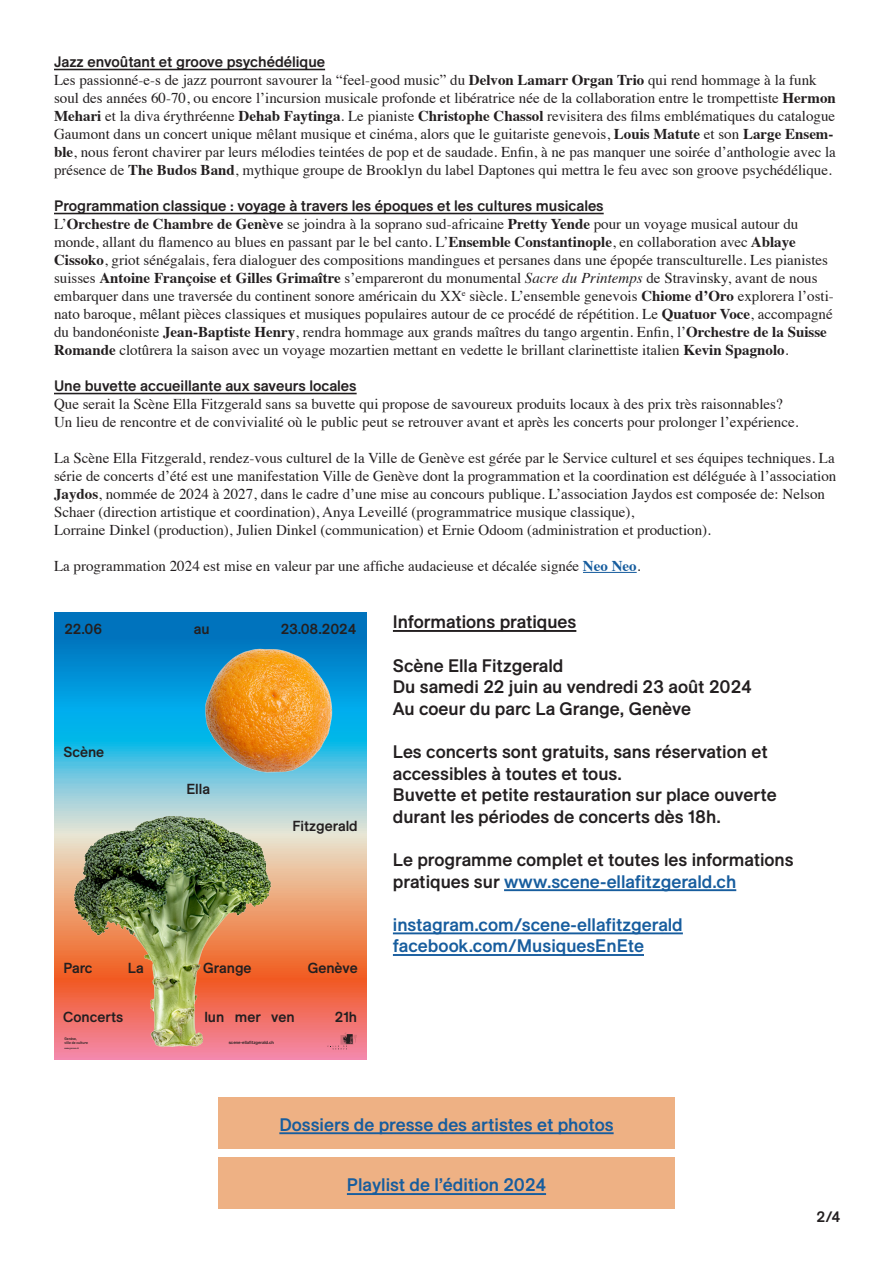
<style>
.page{position:relative;width:893px;height:1263px;background:#fff}
.page>*{position:absolute;margin:0;border:0;box-sizing:border-box;transform-origin:0 0}
.t1{font:500 18px "ES Allianz";color:#231f20}
.t2{font:500 18px "ES Allianz";color:#175d9e}
.t3{font:15px/18px "Times";color:#231f20}
.t4{font:500 15px "ES Allianz";color:#231f20}
.t5{font:500 14.4px "ES Allianz";color:#231f20}
.t6{font:4.2px "N Haas Grotesk TX Pro 65 Md";color:#231f20}
.t7{font:500 condensed 3.75px/3.8px "ES Dokument";letter-spacing:-.01em;color:#231f20}
.t8{font:500 condensed 2.4px "ES Dokument";letter-spacing:-.01em;color:#231f20}
.s1{font-weight:700}
.s2{font-style:italic}
.s3{font-weight:700;color:#175d9e}
.s4{color:#231f20}
</style>
<div class="page">
<hr style="left:54px;top:69px;width:271px;height:1px;background:#231f20">
<hr style="left:54px;top:213px;width:550px;height:1px;background:#231f20">
<hr style="left:54px;top:393px;width:303px;height:1px;background:#231f20">
<hr style="left:583px;top:572px;width:54px;height:1px;background:#175d9e">
<hr style="left:393px;top:630px;width:183px;height:2px;background:#231f20">
<hr style="left:504px;top:889px;width:232px;height:2px;background:#175d9e">
<hr style="left:393px;top:932px;width:290px;height:2px;background:#175d9e">
<hr style="left:393px;top:954px;width:251px;height:2px;background:#175d9e">
<svg style="left:54px;top:612px;width:313px;height:448px;background:#6e9eb5"></svg>
<svg style="left:327px;top:1032px;width:30px;height:17px"></svg>
<img style="left:68px;top:803px;width:216px;height:257px">
<img style="left:200px;top:645px;width:137px;height:131px">
<div style="left:218px;top:1097px;width:457px;height:51px;background:#eeb184"></div>
<hr style="left:279px;top:1132px;width:335px;height:2px;background:#175d9e">
<div style="left:218px;top:1158px;width:457px;height:51px;background:#eeb184"></div>
<hr style="left:347px;top:1193px;width:199px;height:2px;background:#175d9e">
<p class="t4" style="left:54px;top:51px;width:273px">Jazz envoûtant et groove psychédélique</p>
<p class="t3" style="left:54px;top:70px;width:783px">Les passionné-e-s de jazz pourront savourer la “feel-good music” du <span class="s1">Delvon Lamarr Organ Trio</span> qui rend hommage à la funk soul des années 60-70, ou encore l’incursion musicale profonde et libératrice née de la collaboration entre le trompettiste <span class="s1">Hermon Mehari</span> et la diva érythréenne <span class="s1">Dehab Faytinga</span>. Le pianiste <span class="s1">Christophe Chassol</span> revisitera des films emblématiques du catalogue Gaumont dans un concert unique mêlant musique et cinéma, alors que le guitariste genevois, <span class="s1">Louis Matute</span> et son <span class="s1">Large Ensem&shy;ble</span>, nous feront chavirer par leurs mélodies teintées de pop et de saudade. Enfin, à ne pas manquer une soirée d’anthologie avec la présence de <span class="s1">The Budos Band</span>, mythique groupe de Brooklyn du label Daptones qui mettra le feu avec son groove psychédélique.</p>
<p class="t4" style="left:54px;top:195px;width:551px">Programmation classique : voyage à travers les époques et les cultures musicales</p>
<p class="t3" style="left:54px;top:214px;width:781px">L’<span class="s1">Orchestre de Chambre de Genève</span> se joindra à la soprano sud-africaine <span class="s1">Pretty Yende</span> pour un voyage musical autour du monde, allant du flamenco au blues en passant par le bel canto. L’<span class="s1">Ensemble Constantinople</span>, en collaboration avec <span class="s1">Ablaye Cissoko</span>, griot sénégalais, fera dialoguer des compositions mandingues et persanes dans une épopée transculturelle. Les pianistes suisses <span class="s1">Antoine Françoise et Gilles Grimaître</span> s’empareront du monumental <span class="s2">Sacre du Printemps</span> de Stravinsky, avant de nous embarquer dans une traversée du continent sonore américain du XX<sup>e</sup> siècle. L’ensemble genevois <span class="s1">Chiome d’Oro</span> explorera l’osti&shy;nato baroque, mêlant pièces classiques et musiques populaires autour de ce procédé de répétition. Le <span class="s1">Quatuor Voce</span>, accompagné du bandonéoniste <span class="s1">Jean-Baptiste Henry</span>, rendra hommage aux grands maîtres du tango argentin. Enfin, l’<span class="s1">Orchestre de la Suisse Romande</span> clotûrera la saison avec un voyage mozartien mettant en vedette le brillant clarinettiste italien <span class="s1">Kevin Spagnolo</span>.</p>
<p class="t4" style="left:54px;top:375px;width:304px">Une buvette accueillante aux saveurs locales</p>
<p class="t3" style="left:54px;top:394px;width:730px">Que serait la Scène Ella Fitzgerald sans sa buvette qui propose de savoureux produits locaux à des prix très raisonnables?</p>
<p class="t3" style="left:54px;top:412px;width:746px">Un lieu de rencontre et de convivialité où le public peut se retrouver avant et après les concerts pour prolonger l’expérience.</p>
<p class="t3" style="left:54px;top:448px;width:784px">La Scène Ella Fitzgerald, rendez-vous culturel de la Ville de Genève est gérée par le Service culturel et ses équipes techniques. La série de concerts d’été est une manifestation Ville de Genève dont la programmation et la coordination est déléguée à l’association <span class="s1">Jaydos</span>, nommée de 2024 à 2027, dans le cadre d’une mise au concours publique. L’association Jaydos est composée de: Nelson Schaer (direction artistique et coordination), Anya Leveillé (programmatrice musique classique),</p>
<p class="t3" style="left:54px;top:520px;width:659px">Lorraine Dinkel (production), Julien Dinkel (communication) et Ernie Odoom (administration et production).</p>
<p class="t3" style="left:54px;top:556px;width:588px">La programmation 2024 est mise en valeur par une affiche audacieuse et décalée signée <span class="s3">Neo Neo</span>.</p>
<p class="t5" style="left:64px;top:618px;width:39px">22.06</p>
<p class="t5" style="left:194px;top:618px;width:17px">au</p>
<p class="t5" style="left:281px;top:618px;width:77px">23.08.2024</p>
<p class="t5" style="left:64px;top:741px;width:42px">Scène</p>
<p class="t5" style="left:186px;top:778px;width:25px">Ella</p>
<p class="t5" style="left:292px;top:815px;width:67px">Fitzgerald</p>
<p class="t5" style="left:63px;top:957px;width:31px">Parc</p>
<p class="t5" style="left:128px;top:957px;width:17px">La</p>
<p class="t5" style="left:203px;top:957px;width:50px">Grange</p>
<p class="t5" style="left:308px;top:957px;width:51px">Genève</p>
<p class="t5" style="left:63px;top:1006px;width:62px">Concerts</p>
<p class="t5" style="left:204px;top:1006px;width:92px">lun mer ven</p>
<p class="t5" style="left:335px;top:1006px;width:24px">21h</p>
<p class="t7" style="left:64px;top:1036px;width:25px">Genève,<br>ville de culture</p>
<p class="t8" style="left:64px;top:1046px;width:16px">www.geneve.ch</p>
<p class="t6" style="left:229px;top:1040px;width:47px">scene-ellafitzgerald.ch</p>
<p class="t1" style="left:393px;top:608px;width:185px">Informations pratiques</p>
<p class="t1" style="left:393px;top:652px;width:172px">Scène Ella Fitzgerald</p>
<p class="t1" style="left:393px;top:673px;width:360px">Du samedi 22 juin au vendredi 23 août 2024</p>
<p class="t1" style="left:393px;top:695px;width:300px">Au coeur du parc La Grange, Genève</p>
<p class="t1" style="left:393px;top:738px;width:376px">Les concerts sont gratuits, sans réservation et</p>
<p class="t1" style="left:393px;top:760px;width:230px">accessibles à toutes et tous.</p>
<p class="t1" style="left:393px;top:781px;width:385px">Buvette et petite restauration sur place ouverte</p>
<p class="t1" style="left:393px;top:803px;width:329px">durant les périodes de concerts dès 18h.</p>
<p class="t1" style="left:393px;top:846px;width:402px">Le programme complet et toutes les informations</p>
<p class="t2" style="left:393px;top:868px;width:345px"><span class="s4">pratiques sur</span> www.scene-ellafitzgerald.ch</p>
<p class="t2" style="left:393px;top:911px;width:291px">instagram.com/scene-ellafitzgerald</p>
<p class="t2" style="left:393px;top:932px;width:253px">facebook.com/MusiquesEnEte</p>
<p class="t2" style="left:279px;top:1111px;width:336px">Dossiers de presse des artistes et photos</p>
<p class="t2" style="left:347px;top:1171px;width:201px">Playlist de l’édition 2024</p>
<p class="t4" style="left:816px;top:1206px;width:25px">2/4</p>
</div>
